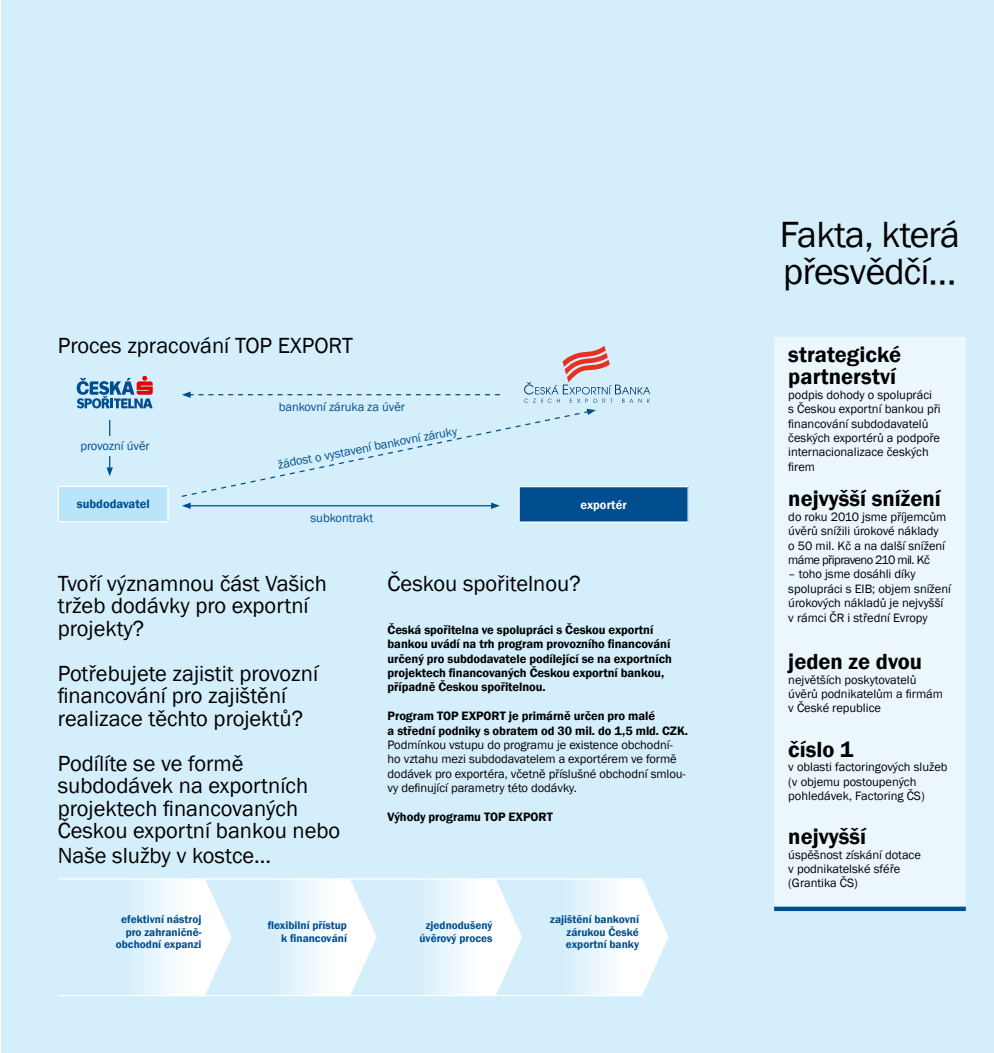
<style>
.page{position:relative;width:994px;height:1053px;background:#fff}
.page>*{position:absolute;margin:0;border:0;box-sizing:border-box;transform-origin:0 0}
.t1{font:37.5px/37.5px "Franklin Gothic";letter-spacing:-.02em;color:#000}
.t2{font:22.5px/22.5px "Franklin Gothic";color:#000}
.t3{font:600 22.5px/22.5px "Franklin Gothic";color:#000}
.t4{font:12.5px/14.4px "Franklin Gothic";color:#000}
.t5{font:600 12.5px/14.4px "Franklin Gothic";letter-spacing:-.005em;color:#000}
.t6{font:12.5px "Franklin Gothic";letter-spacing:-.005em;color:#004e90}
.t7{font:600 12.5px "Franklin Gothic";color:#004e90}
.t8{font:600 12.5px "Franklin Gothic";color:#fff}
.t9{font:600 11.25px/12.5px "Franklin Gothic";color:#004e90;text-align:right}
</style>
<div class="page">
<div style="left:1px;top:0;width:992px;height:1052px;background:#d4eefb"></div>
<svg style="left:77px;top:376px;width:76px;height:32px"></svg>
<div style="left:774px;top:337px;width:191px;height:569px;background:#ebf7fd"></div>
<svg style="left:774px;top:906px;width:191px;height:4px"></svg>
<svg style="left:58px;top:878px;width:611px;height:118px"></svg>
<svg style="left:182px;top:391px;width:317px;height:7px"></svg>
<div style="left:58px;top:486px;width:110px;height:35px;background:#bae4f9"></div>
<hr style="left:58px;top:485px;width:111px;height:2px;background:#fff">
<hr style="left:58px;top:487px;width:1px;height:34px;background:#fff">
<hr style="left:167px;top:487px;width:2px;height:34px;background:#fff">
<hr style="left:58px;top:521px;width:111px;height:1px;background:#fff">
<div style="left:519px;top:486px;width:169px;height:36px;background:#004e90"></div>
<hr style="left:518px;top:486px;width:170px;height:1px;background:#fff">
<hr style="left:518px;top:487px;width:1px;height:34px;background:#fff">
<hr style="left:687px;top:487px;width:1px;height:34px;background:#fff">
<hr style="left:518px;top:521px;width:170px;height:1px;background:#fff">
<hr style="left:109px;top:420px;width:1px;height:49px;background:#004e90">
<svg style="left:106px;top:467px;width:7px;height:9px"></svg>
<div style="left:67px;top:436px;width:96px;height:20px;background:#d4eefb"></div>
<svg style="left:181px;top:409px;width:414px;height:100px"></svg>
<svg style="left:524px;top:346px;width:126px;height:57px"></svg>
<h2 class="t2" style="left:58px;top:334px;width:297px">Proces zpracování TOP EXPORT</h2>
<p class="t6" style="left:80px;top:438px;width:71px">provozní úvěr</p>
<p class="t6" style="left:279px;top:398px;width:128px">bankovní záruka za úvěr</p>
<p class="t6" style="left:276px;top:457px;width:183px;rotate:-11deg">žádost o vystavení bankovní záruky</p>
<p class="t7" style="left:77px;top:496px;width:74px">subdodavatel</p>
<p class="t8" style="left:580px;top:497px;width:48px">exportér</p>
<p class="t6" style="left:310px;top:509px;width:64px">subkontrakt</p>
<h2 class="t2" style="left:58px;top:572px;width:270px">Tvoří významnou část Vašich tržeb dodávky pro exportní projekty?</h2>
<h2 class="t2" style="left:58px;top:662px;width:262px">Potřebujete zajistit provozní financování pro zajištění realizace těchto projektů?</h2>
<h2 class="t2" style="left:58px;top:752px;width:284px">Podílíte se ve formě subdodávek na exportních projektech financovaných<br>Českou exportní bankou nebo</h2>
<h2 class="t2" style="left:387px;top:572px;width:195px">Českou spořitelnou?</h2>
<p class="t5" style="left:387px;top:622px;width:286px">Česká spořitelna ve spolupráci s Českou exportní bankou uvádí na trh program provozního financování určený pro subdodavatele podílející se na exportních projektech financovaných Českou exportní bankou, případně Českou spořitelnou.</p>
<p class="t5" style="left:387px;top:709px;width:302px">Program TOP EXPORT je primárně určen pro malé<br>a střední podniky s obratem od 30 mil. do 1,5 mld. CZK.</p>
<p class="t4" style="left:387px;top:737px;width:299px">Podmínkou vstupu do programu je existence obchodní&shy;ho vztahu mezi subdodavatelem a exportérem ve formě dodávek pro exportéra, včetně příslušné obchodní smlou&shy;vy definující parametry této dodávky.</p>
<p class="t5" style="left:387px;top:809px;width:167px">Výhody programu TOP EXPORT</p>
<h2 class="t2" style="left:58px;top:844px;width:215px">Naše služby v kostce...</h2>
<p class="t9" style="left:116px;top:913px;width:87px">efektivní nástroj pro zahraničně&shy;obchodní expanzi</p>
<p class="t9" style="left:267px;top:919px;width:81px">flexibilní přístup k financování</p>
<p class="t9" style="left:419px;top:919px;width:75px;text-align:center">zjednodušený úvěrový proces</p>
<p class="t9" style="left:565px;top:913px;width:75px;text-align:justify;text-indent:-16px">zajištění bankovní zárukou České exportní banky</p>
<h1 class="t1" style="left:779px;top:216px;width:182px">Fakta, která přesvědčí…</h1>
<h2 class="t3" style="left:788px;top:343px;width:114px">strategické partnerství</h2>
<p class="t4" style="left:788px;top:388px;width:154px">podpis dohody o spolupráci s Českou exportní bankou při financování subdodavatelů českých exportérů a podpoře internacionalizace českých firem</p>
<h2 class="t3" style="left:788px;top:488px;width:154px">nejvyšší snížení</h2>
<p class="t4" style="left:788px;top:509px;width:159px">do roku 2010 jsme příjemcům úvěrů snížili úrokové náklady o 50 mil. Kč a na další snížení máme připraveno 210 mil. Kč</p>
<p class="t4" style="left:788px;top:567px;width:164px">– toho jsme dosáhli díky spolupráci s EIB; objem snížení úrokových nákladů je nejvyšší v rámci ČR i střední Evropy</p>
<h2 class="t3" style="left:788px;top:650px;width:135px">jeden ze dvou</h2>
<p class="t4" style="left:788px;top:672px;width:156px">největších poskytovatelů úvěrů podnikatelům a firmám v České republice</p>
<h2 class="t3" style="left:788px;top:738px;width:66px">číslo 1</h2>
<p class="t4" style="left:788px;top:760px;width:161px">v oblasti factoringových služeb (v objemu postoupených pohledávek, Factoring ČS)</p>
<h2 class="t3" style="left:788px;top:825px;width:79px">nejvyšší</h2>
<p class="t4" style="left:788px;top:847px;width:134px">úspěšnost získání dotace v podnikatelské sféře (Grantika ČS)</p>
</div>
